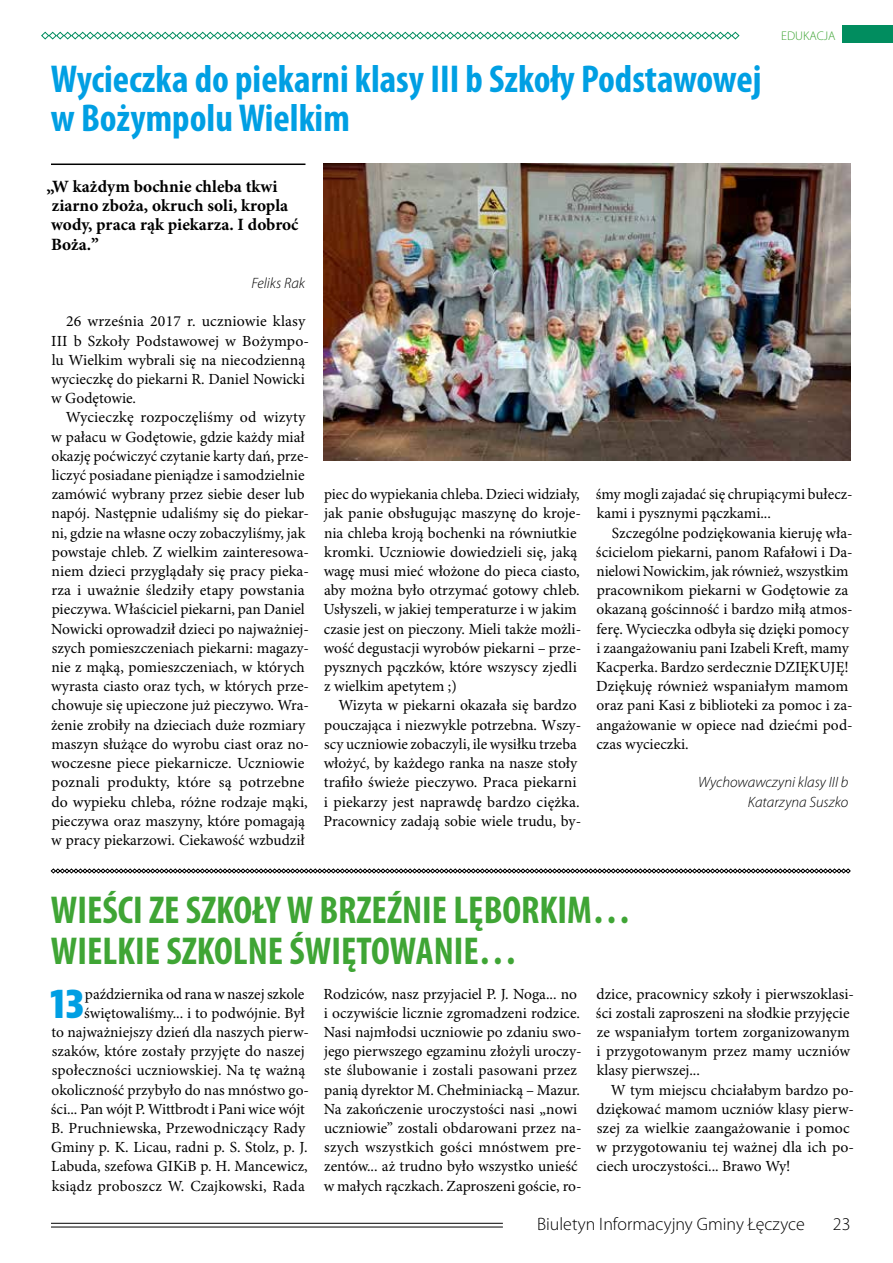
<style>
.page{position:relative;width:893px;height:1263px;background:#fff}
.page>*{position:absolute;margin:0;border:0;box-sizing:border-box;transform-origin:0 0}
.t1{font:700 condensed 40.95px "Bernino Sans";color:#009fe3}
.t2{font:700 condensed 39px/39px "Myriad Pro";color:#009fe3}
.t3{font:700 condensed 39px/40.5px "Myriad Pro";color:#3fa535}
.t4{font:300 18px "Myriad Pro";color:#000}
.t5{font:700 17.25px/19.2px "Minion Pro";color:#000}
.t6{font:15.45px/19.2px "Minion Pro";color:#000}
.t7{font:italic 300 15px/19.2px "Myriad Pro";color:#000;text-align:right}
.t8{font:300 12.6px "Myriad Pro";color:#3fa535}
</style>
<div class="page">
<hr style="left:51px;top:1223px;width:452px;height:1px;background:#000">
<hr style="left:51px;top:1227px;width:452px;height:1px;background:#000">
<img style="left:323px;top:164px;width:527px;height:297px">
<div style="left:842px;top:26px;width:51px;height:17px;background:#018d5f"></div>
<svg style="left:41px;top:31px;width:699px;height:9px"></svg>
<svg style="left:51px;top:868px;width:800px;height:5px"></svg>
<hr style="left:51px;top:164px;width:254px;height:1px;background:#000">
<h2 class="t2" style="left:51px;top:60px;width:712px">Wycieczka do piekarni klasy III b Szkoły Podstawowej w Bożympolu Wielkim</h2>
<p class="t8" style="left:781px;top:29px;width:56px">EDUKACJA</p>
<p class="t5" style="left:46px;top:178px;width:254px">„W każdym bochnie chleba tkwi ziarno zboża, okruch soli, kropla wody, praca rąk piekarza. I dobroć<br>Boża.”</p>
<p class="t7" style="left:251px;top:274px;width:55px">Feliks Rak</p>
<p class="t6" style="left:51px;top:312px;width:260px;text-indent:15px">26 września 2017 r. uczniowie klasy<br>III b Szkoły Podstawowej w Bożympo&shy;lu Wielkim wybrali się na niecodzienną wycieczkę do piekarni R. Daniel Nowicki w Godętowie.</p>
<p class="t6" style="left:51px;top:408px;width:260px;text-indent:15px">Wycieczkę rozpoczęliśmy od wizyty w pałacu w Godętowie, gdzie każdy miał okazję poćwiczyć czytanie karty dań, prze&shy;liczyć posiadane pieniądze i samodzielnie zamówić wybrany przez siebie deser lub napój. Następnie udaliśmy się do piekar&shy;ni, gdzie na własne oczy zobaczyliśmy, jak powstaje chleb. Z wielkim zainteresowa&shy;niem dzieci przyglądały się pracy pieka&shy;rza i uważnie śledziły etapy powstania pieczywa. Właściciel piekarni, pan Daniel Nowicki oprowadził dzieci po najważniej&shy;szych pomieszczeniach piekarni: magazy&shy;nie z mąką, pomieszczeniach, w których wyrasta ciasto oraz tych, w których prze&shy;chowuje się upieczone już pieczywo. Wra&shy;żenie zrobiły na dzieciach duże rozmiary maszyn służące do wyrobu ciast oraz no&shy;woczesne piece piekarnicze. Uczniowie poznali produkty, które są potrzebne do wypieku chleba, różne rodzaje mąki, pieczywa oraz maszyny, które pomagają w pracy piekarzowi. Ciekawość wzbudził</p>
<p class="t6" style="left:323px;top:485px;width:259px">piec do wypiekania chleba. Dzieci widziały, jak panie obsługując maszynę do kroje&shy;nia chleba kroją bochenki na równiutkie kromki. Uczniowie dowiedzieli się, jaką wagę musi mieć włożone do pieca ciasto, aby można było otrzymać gotowy chleb.<br>Usłyszeli, w jakiej temperaturze i w jakim czasie jest on pieczony. Mieli także możli&shy;wość degustacji wyrobów piekarni – prze&shy;pysznych pączków, które wszyscy zjedli z wielkim apetytem ;)</p>
<p class="t6" style="left:324px;top:696px;width:259px;text-indent:15px">Wizyta w piekarni okazała się bardzo pouczająca i niezwykle potrzebna. Wszy&shy;scy uczniowie zobaczyli, ile wysiłku trzeba włożyć, by każdego ranka na nasze stoły trafiło świeże pieczywo. Praca piekarni i piekarzy jest naprawdę bardzo ciężka.<br>Pracownicy zadają sobie wiele trudu, by-</p>
<p class="t6" style="left:596px;top:485px;width:258px">śmy mogli zajadać się chrupiącymi bułecz&shy;kami i pysznymi pączkami...</p>
<p class="t6" style="left:596px;top:524px;width:258px;text-indent:16px">Szczególne podziękowania kieruję wła&shy;ścicielom piekarni, panom Rafałowi i Da&shy;nielowi Nowickim, jak również, wszystkim pracownikom piekarni w Godętowie za okazaną gościnność i bardzo miłą atmos&shy;ferę. Wycieczka odbyła się dzięki pomocy i zaangażowaniu pani Izabeli Kreft, mamy Kacperka. Bardzo serdecznie DZIĘKUJĘ!<br>Dziękuję również wspaniałym mamom oraz pani Kasi z biblioteki za pomoc i za&shy;angażowanie w opiece nad dziećmi pod&shy;czas wycieczki.</p>
<p class="t7" style="left:698px;top:773px;width:152px">Wychowawczyni klasy III b<br>Katarzyna Suszko</p>
<h2 class="t3" style="left:51px;top:891px;width:582px">WIEŚCI ZE SZKOŁY W BRZEŹNIE LĘBORKIM…<br>WIELKIE SZKOLNE ŚWIĘTOWANIE…</h2>
<h1 class="t1" style="left:50px;top:978px;width:36px">13</h1>
<p class="t6" style="left:51px;top:984px;width:260px;text-align:right">października od rana w naszej szkole świętowaliśmy... i to podwójnie. Był<br>to najważniejszy dzień dla naszych pierw&shy;szaków, które zostały przyjęte do naszej społeczności uczniowskiej. Na tę ważną okoliczność przybyło do nas mnóstwo go&shy;ści... Pan wójt P. Wittbrodt i Pani wice wójt B. Pruchniewska, Przewodniczący Rady Gminy p. K. Licau, radni p. S. Stolz, p. J.<br>Labuda, szefowa GIKiB p. H. Mancewicz, ksiądz proboszcz W. Czajkowski, Rada</p>
<p class="t6" style="left:324px;top:985px;width:259px">Rodziców, nasz przyjaciel P. J. Noga... no i oczywiście licznie zgromadzeni rodzice.<br>Nasi najmłodsi uczniowie po zdaniu swo&shy;jego pierwszego egzaminu złożyli uroczy&shy;ste ślubowanie i zostali pasowani przez panią dyrektor M. Chełminiacką – Mazur.<br>Na zakończenie uroczystości nasi „nowi uczniowie” zostali obdarowani przez na&shy;szych wszystkich gości mnóstwem pre&shy;zentów... aż trudno było wszystko unieść w małych rączkach. Zaproszeni goście, ro-</p>
<p class="t6" style="left:596px;top:984px;width:260px">dzice, pracownicy szkoły i pierwszoklasi&shy;ści zostali zaproszeni na słodkie przyjęcie ze wspaniałym tortem zorganizowanym i przygotowanym przez mamy uczniów klasy pierwszej...</p>
<p class="t6" style="left:596px;top:1081px;width:260px;text-indent:15px">W tym miejscu chciałabym bardzo po&shy;dziękować mamom uczniów klasy pierw&shy;szej za wielkie zaangażowanie i pomoc w przygotowaniu tej ważnej dla ich po&shy;ciech uroczystości... Brawo Wy!</p>
<p class="t4" style="left:537px;top:1214px;width:269px">Biuletyn Informacyjny Gminy Łęczyce</p>
<p class="t4" style="left:833px;top:1214px;width:19px">23</p>
</div>
